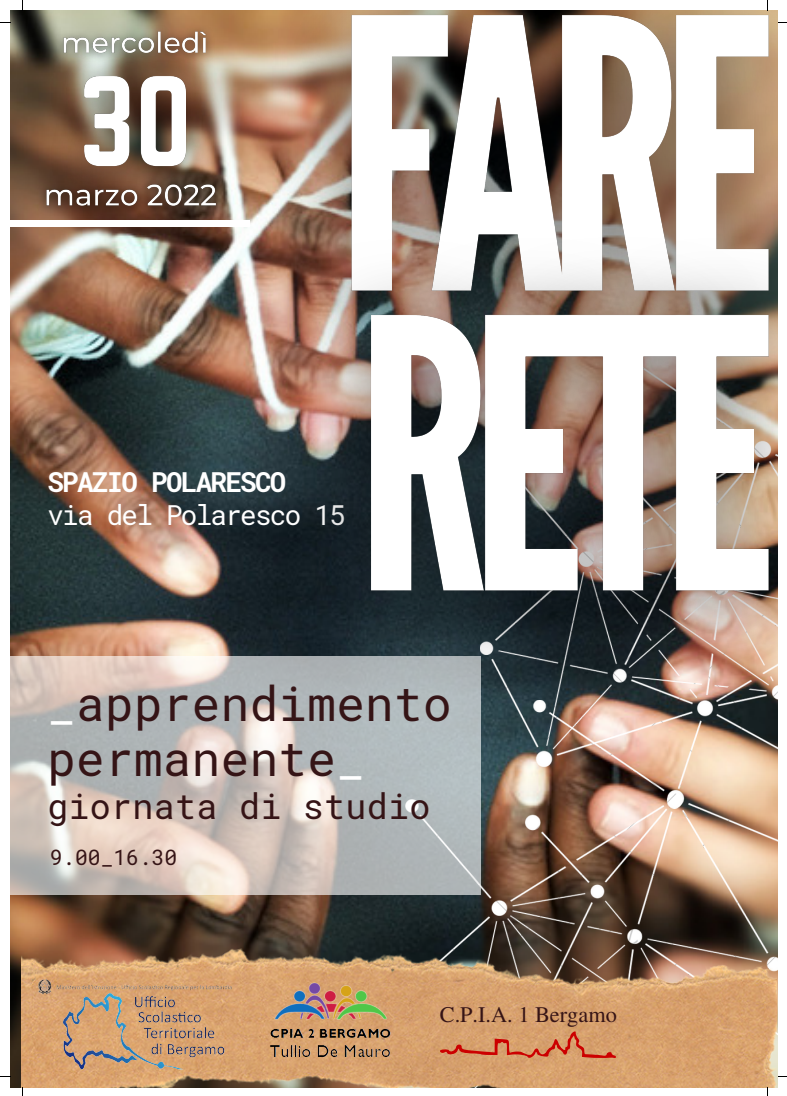
<style>
.page{position:relative;width:787px;height:1096px;background:#fff}
.page>*{position:absolute;margin:0;border:0;box-sizing:border-box;transform-origin:0 0}
.t1{font:47.5px/55.4px "Roboto Mono";letter-spacing:.01em;color:#351416}
.t2{font:35px "Roboto Mono";letter-spacing:.01em;color:#351416}
.t3{font:27.5px "Roboto Mono";letter-spacing:-.06em;color:#fff}
.t4{font:700 27.5px "Roboto Mono";letter-spacing:-.06em;color:#fff}
.t5{font:22.25px "Te X Gyre Termes";color:#351416}
.t6{font:21.25px "Roboto Mono";color:#351416}
.s1{color:#fff}
</style>
<div class="page">
<img style="left:10px;top:10px;width:167px;height:1076px">
<div style="left:10px;top:220px;width:239px;height:7px;background:#fff"></div>
<svg style="left:10px;top:656px;width:167px;height:238px;background:#c9c1bb"></svg>
<img style="left:22px;top:948px;width:754px;height:138px">
<svg style="left:440px;top:1031px;width:177px;height:27px;background:#d4875c"></svg>
<img style="left:261px;top:989px;width:137px;height:81px">
<img style="left:177px;top:10px;width:601px;height:979px">
<img style="left:37px;top:978px;width:203px;height:91px">
<img style="left:32px;top:12px;width:205px;height:228px">
<img style="left:49px;top:14px;width:171px;height:61px">
<img style="left:31px;top:165px;width:199px;height:63px">
<p class="t4" style="left:47px;top:462px;width:241px">SPAZIO POLARESCO</p>
<p class="t3" style="left:47px;top:496px;width:300px">via del Polaresco 15</p>
<p class="t1" style="left:47px;top:674px;width:406px"><span class="s1">_</span>apprendimento permanente<span class="s1">_</span></p>
<p class="t2" style="left:47px;top:782px;width:385px">giornata di studio</p>
<p class="t6" style="left:50px;top:842px;width:129px">9.00_16.30</p>
<p class="t5" style="left:440px;top:998px;width:178px">C.P.I.A. 1 Bergamo</p>
</div>
